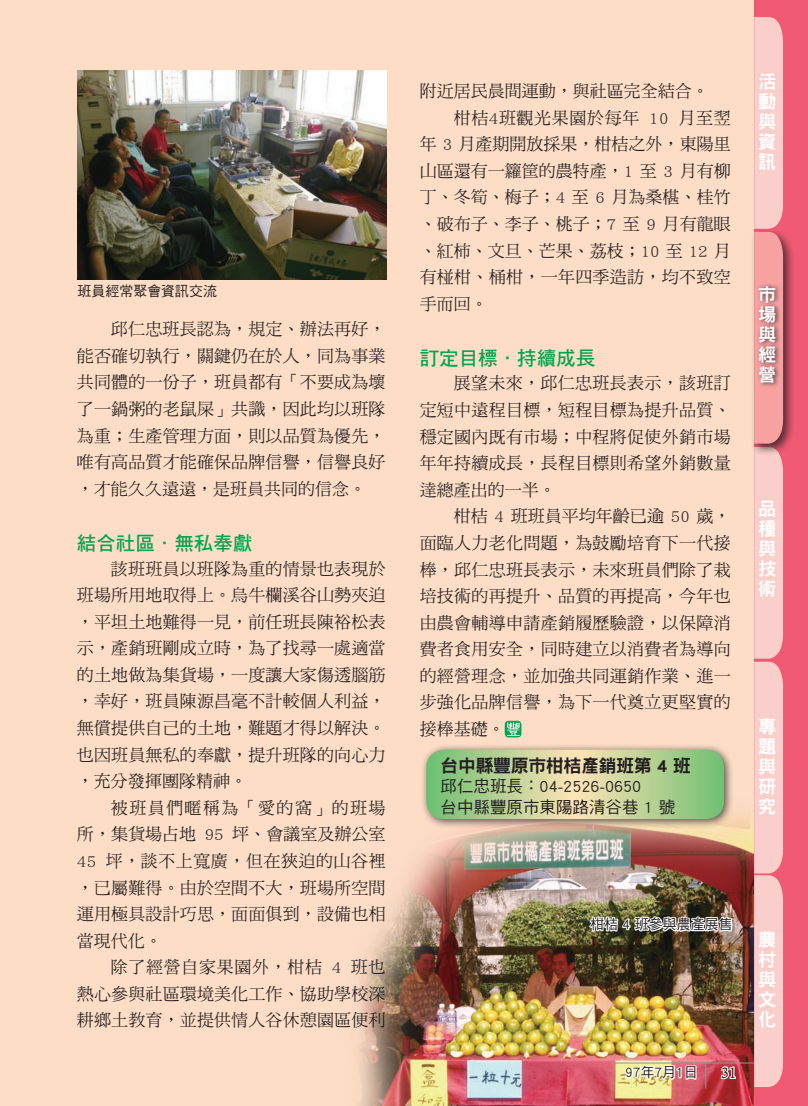
<style>
.page{position:relative;width:808px;height:1106px;background:#fff}
.page>*{position:absolute;margin:0;border:0;box-sizing:border-box;transform-origin:0 0}
.t1{font:19.5px "DF Hei Std W7";color:#00a54f}
.t2{font:18.15px/20.1px "DF Hei Std W9";color:#fff;text-align:justify}
.t3{font:18px "DF Hei Std W9";letter-spacing:-.025em;color:#231f20}
.t4{font:16.95px/26.5px "DF Ming Std W5";letter-spacing:.01em;color:#231f20;text-align:justify}
.t5{font:16.95px "DF Ming Std W5";letter-spacing:.035em;color:#231f20}
.t6{font:16.5px/21.5px "DF Hei Std W5";color:#231f20}
.t7{font:15px "Calisto";color:#231f20}
.t8{font:13.95px "DF Hei Std W5";color:#231f20}
</style>
<div class="page">
<div style="left:0;top:0;width:757px;height:1106px;background:#fdddc6"></div>
<img style="left:359px;top:813px;width:395px;height:293px">
<div style="left:505px;top:720px;width:16px;height:17px;background:#00a54f;border-radius:4px"></div>
<svg style="left:507px;top:722px;width:13px;height:14px"></svg>
<svg style="left:624px;top:1053px;width:74px;height:30px;background:#e9c1a8"></svg>
<svg style="left:719px;top:1064px;width:18px;height:16px"></svg>
<hr style="left:615px;top:1062px;width:143px;height:1px;background:#939598">
<svg style="left:705px;top:1063px;width:1px;height:25px"></svg>
<img style="left:588px;top:909px;width:145px;height:54px">
<img style="left:77px;top:71px;width:309px;height:208px">
<div style="left:420px;top:743px;width:320px;height:92px;background:#231f20;opacity:.75"></div>
<svg style="left:426px;top:749px;width:298px;height:70px;background:#b7d094"></svg>
<div style="left:754px;top:0;width:54px;height:1106px;background:#f05972"></div>
<div style="left:750px;top:228px;width:52px;height:234px;background:#231f20;opacity:.75"></div>
<div style="left:756px;top:282px;width:41px;height:136px;background:#231f20;opacity:.75"></div>
<svg style="left:754px;top:17px;width:29px;height:1070px;background:#f3bdbb"></svg>
<p class="t8" style="left:78px;top:283px;width:141px">班員經常聚會資訊交流</p>
<p class="t4" style="left:77px;top:315px;width:310px;text-indent:34px">邱仁忠班長認為，規定、辦法再好，能否確切執行，關鍵仍在於人，同為事業共同體的一份子，班員都有「不要成為壞了一鍋粥的老鼠屎」共識，因此均以班隊為重；生產管理方面，則以品質為優先，唯有高品質才能確保品牌信譽，信譽良好，才能久久遠遠，是班員共同的信念。</p>
<p class="t1" style="left:77px;top:532px;width:177px">結合社區．無私奉獻</p>
<p class="t4" style="left:77px;top:555px;width:310px;text-indent:34px">該班班員以班隊為重的情景也表現於班場所用地取得上。烏牛欄溪谷山勢夾迫，平坦土地難得一見，前任班長陳裕松表示，產銷班剛成立時，為了找尋一處適當的土地做為集貨場，一度讓大家傷透腦筋，幸好，班員陳源昌毫不計較個人利益，無償提供自己的土地，難題才得以解決。也因班員無私的奉獻，提升班隊的向心力，充分發揮團隊精神。</p>
<p class="t4" style="left:77px;top:794px;width:310px;text-indent:34px">被班員們暱稱為「愛的窩」的班場所，集貨場占地 95 坪、會議室及辦公室45 坪，談不上寬廣，但在狹迫的山谷裡，已屬難得。由於空間不大，班場所空間運用極具設計巧思，面面俱到，設備也相當現代化。</p>
<p class="t4" style="left:77px;top:953px;width:310px;text-indent:34px">除了經營自家果園外，柑桔 4 班也熱心參與社區環境美化工作、協助學校深耕鄉土教育，並提供情人谷休憩園區便利</p>
<p class="t4" style="left:420px;top:77px;width:291px">附近居民晨間運動，與社區完全結合。</p>
<p class="t5" style="left:454px;top:108px;width:278px">柑桔4班觀光果園於每年 10 月至翌</p>
<p class="t4" style="left:420px;top:130px;width:312px">年 3 月產期開放採果，柑桔之外，東陽里</p>
<p class="t4" style="left:420px;top:157px;width:312px">山區還有一籮筐的農特產，1 至 3 月有柳</p>
<p class="t4" style="left:420px;top:184px;width:312px">丁、冬筍、梅子；4 至 6 月為桑椹、桂竹</p>
<p class="t4" style="left:420px;top:210px;width:312px">、破布子、李子、桃子；7 至 9 月有龍眼</p>
<p class="t4" style="left:420px;top:237px;width:312px">、紅柿、文旦、芒果、荔枝；10 至 12 月</p>
<p class="t4" style="left:420px;top:263px;width:313px">有椪柑、桶柑，一年四季造訪，均不致空</p>
<p class="t4" style="left:420px;top:290px;width:70px">手而回。</p>
<p class="t1" style="left:420px;top:347px;width:177px">訂定目標．持續成長</p>
<p class="t4" style="left:420px;top:370px;width:313px;text-indent:34px">展望未來，邱仁忠班長表示，該班訂定短中遠程目標，短程目標為提升品質、穩定國內既有市場；中程將促使外銷市場年年持續成長，長程目標則希望外銷數量達總產出的一半。</p>
<p class="t4" style="left:420px;top:503px;width:313px;text-indent:34px">柑桔 4 班班員平均年齡已逾 50 歲，面臨人力老化問題，為鼓勵培育下一代接棒，邱仁忠班長表示，未來班員們除了栽培技術的再提升、品質的再提高，今年也由農會輔導申請產銷履歷驗證，以保障消費者食用安全，同時建立以消費者為導向的經營理念，並加強共同運銷作業、進一步強化品牌信譽，為下一代奠立更堅實的接棒基礎。</p>
<p class="t3" style="left:441px;top:755px;width:252px">台中縣豐原市柑桔產銷班第 4 班</p>
<p class="t6" style="left:441px;top:774px;width:236px">邱仁忠班長：04-2526-0650<br>台中縣豐原市東陽路清谷巷 1 號</p>
<p class="t2" style="left:758px;top:71px;width:19px">活動與資訊</p>
<p class="t2" style="left:758px;top:284px;width:19px">市場與經營</p>
<p class="t2" style="left:758px;top:498px;width:19px">品種與技術</p>
<p class="t2" style="left:758px;top:715px;width:19px">專題與研究</p>
<p class="t8" style="left:590px;top:916px;width:144px">柑桔 4 班參與農產展售</p>
<p class="t8" style="left:625px;top:1064px;width:74px">97年7月1日</p>
<p class="t7" style="left:721px;top:1064px;width:17px">31</p>
<p class="t2" style="left:758px;top:929px;width:19px">農村與文化</p>
<p class="t2" style="left:758px;top:930px;width:19px">活動</p>
<p class="t2" style="left:758px;top:990px;width:19px">資訊</p>
</div>
